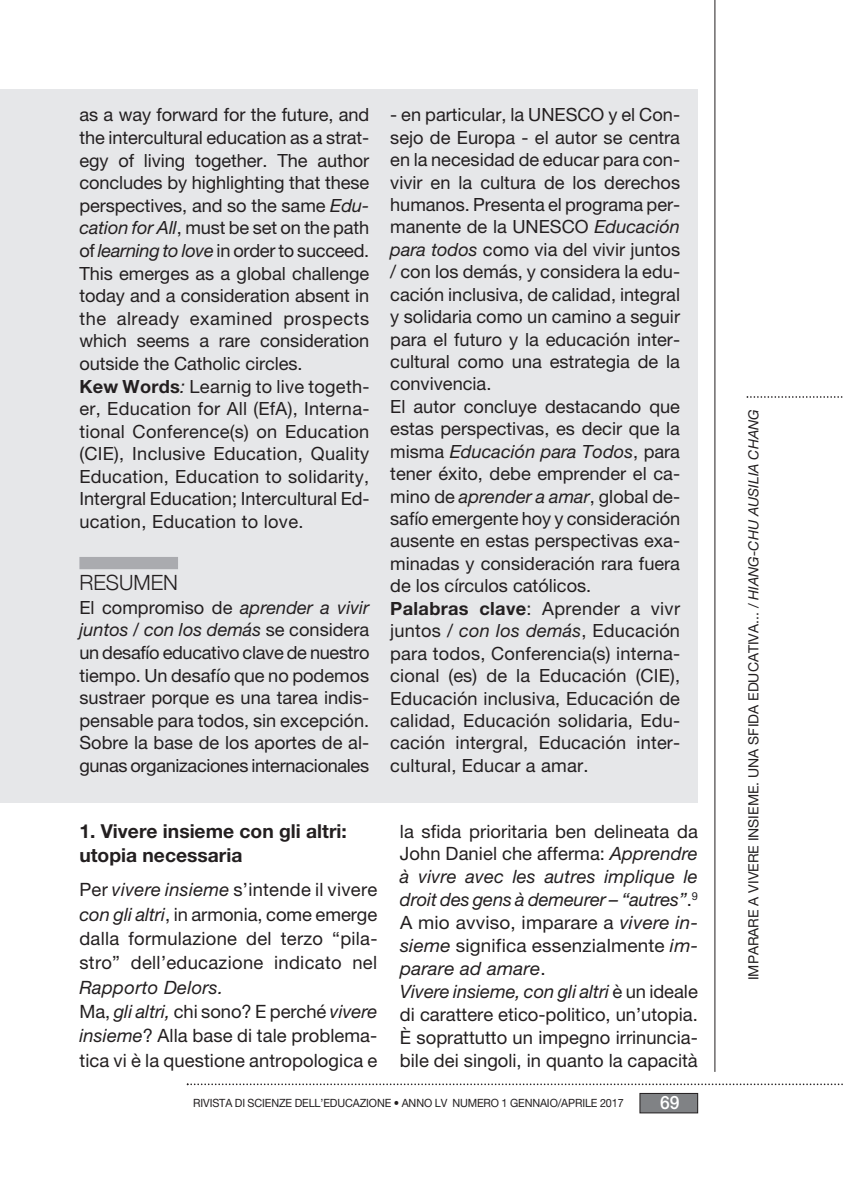
<style>
.page{position:relative;width:844px;height:1191px;background:#fff}
.page>*{position:absolute;margin:0;border:0;box-sizing:border-box;transform-origin:0 0}
.t1{font:300 21px "Helvetica Neue";color:#231f20}
.t2{font:700 19.25px/23.3px "Helvetica Neue LT Pro";color:#231f20}
.t3{font:18.38px/22.9px "Helvetica Neue LT Pro";letter-spacing:.005em;color:#231f20}
.t4{font:500 18.38px "Helvetica Neue LT Pro";color:#fff;scale:.95 1}
.t5{font:18.2px/22.4px "Helvetica Neue LT Pro";color:#231f20}
.t6{font:14px "Helvetica Neue LT Pro";color:#231f20}
.t7{font:11.38px "Helvetica Neue LT Pro";letter-spacing:-.01em;color:#231f20;scale:.95 1}
.s1{font-style:italic}
.s2{font-weight:700}
.s3{font-size:18.38px}
</style>
<div class="page">
<div style="left:640px;top:1093px;width:57px;height:19px;background:#808285"></div>
<div style="left:639px;top:1093px;width:58px;height:20px;border:1px solid #231f20"></div>
<hr style="left:714px;top:0;width:1px;height:1071px;background:#231f20">
<svg style="left:187px;top:1083px;width:656px;height:2px"></svg>
<svg style="left:746px;top:396px;width:97px;height:2px"></svg>
<div style="left:0;top:89px;width:698px;height:714px;background:#e6e7e9"></div>
<div style="left:79px;top:557px;width:99px;height:12px;background:#aaabaf"></div>
<p class="t5" style="left:79px;top:105px;width:292px">as a way forward for the future, and the intercultural education as a strat&shy;egy of living together. The author concludes by highlighting that these perspectives, and so the same <span class="s1">Edu&shy;cation for All</span>, must be set on the path of <span class="s1">learning to love</span> in order to succeed.<br>This emerges as a global challenge today and a consideration absent in the already examined prospects which seems a rare consideration outside the Catholic circles.<br><span class="s2">Kew Words</span><span class="s1">:</span> Learnig to live togeth&shy;er, Education for All (EfA), Interna&shy;tional Conference(s) on Education (CIE), Inclusive Education, Quality Education, Education to solidarity, Intergral Education; Intercultural Ed&shy;ucation, Education to love.</p>
<p class="t1" style="left:79px;top:569px;width:100px">RESUMEN</p>
<p class="t5" style="left:79px;top:598px;width:291px;text-align:justify">El compromiso de <span class="s1">aprender a vivir juntos / con los demás</span> se considera un desafío educativo clave de nuestro tiempo. Un desafío que no podemos sustraer porque es una tarea indis&shy;pensable para todos, sin excepción.<br>Sobre la base de los aportes de al&shy;gunas organizaciones internacionales</p>
<p class="t5" style="left:390px;top:105px;width:291px">- en particular, la UNESCO y el Con&shy;sejo de Europa - el autor se centra en la necesidad de educar para con&shy;vivir en la cultura de los derechos humanos. Presenta el programa per&shy;manente de la UNESCO <span class="s1">Educación para todos</span> como via del vivir juntos / con los demás, y considera la edu&shy;cación inclusiva, de calidad, integral y solidaria como un camino a seguir para el futuro y la educación inter&shy;cultural como una estrategia de la convivencia.<br>El autor concluye destacando que estas perspectivas, es decir que la misma <span class="s1">Educación para Todos</span>, para tener éxito, debe emprender el ca&shy;mino de <span class="s1">aprender a amar</span>, global de&shy;safío emergente hoy y consideración ausente en estas perspectivas exa&shy;minadas y consideración rara fuera de los círculos católicos.<br><span class="s2">palabras clave</span>: Aprender a vivr juntos / <span class="s1">con los demás</span>, Educación para todos, Conferencia(s) interna&shy;cional (es) de la Educación (CIE), Educación inclusiva, Educación de calidad, Educación solidaria, Edu&shy;cación intergral, Educación inter&shy;cultural, Educar a <span class="s3">amar.</span></p>
<p class="t3" style="left:400px;top:821px;width:299px">la sfida prioritaria ben delineata da John Daniel che afferma: <span class="s1">Apprendre à vivre avec les autres implique le droit des gens à demeurer – “autres”</span>.<sup>9<br></sup>A mio avviso, imparare a <span class="s1">vivere in&shy;sieme</span> significa essenzialmente <span class="s1">im&shy;parare ad amare</span>.<br><span class="s1">Vivere insieme, con gli altri</span> è un ideale di carattere etico-politico, un’utopia.<br>È soprattutto un impegno irrinuncia&shy;bile dei singoli, in quanto la capacità</p>
<p class="t2" style="left:79px;top:821px;width:269px">1. Vivere insieme con gli altri: utopia necessaria</p>
<p class="t3" style="left:79px;top:879px;width:299px;line-height:24.3px">Per <span class="s1">vivere insieme</span> s’intende il vivere <span class="s1">con gli altri</span>, in armonia, come emerge dalla formulazione del terzo “pila&shy;stro” dell’educazione indicato nel <span class="s1">Rapporto Delors.<br></span>Ma, <span class="s1">gli altri,</span> chi sono? E perché <span class="s1">vivere insieme</span>? Alla base di tale problema&shy;tica vi è la questione antropologica e</p>
<p class="t7" style="left:193px;top:1098px;width:454px">RIVISTA DI SCIENZE DELL’EDUCAZIONE • ANNO LV NUMERO 1 GENNAIO/APRILE 2017</p>
<p class="t4" style="left:660px;top:1096px;width:22px">69</p>
<p class="t6" style="left:748px;top:980px;width:572px;rotate:-90deg">IMPARARE A VIVERE INSIEME. UNA SFIDA EDUCATIVA... / <span class="s1">HIANG-CHU AUSILIA CHANG</span></p>
</div>
